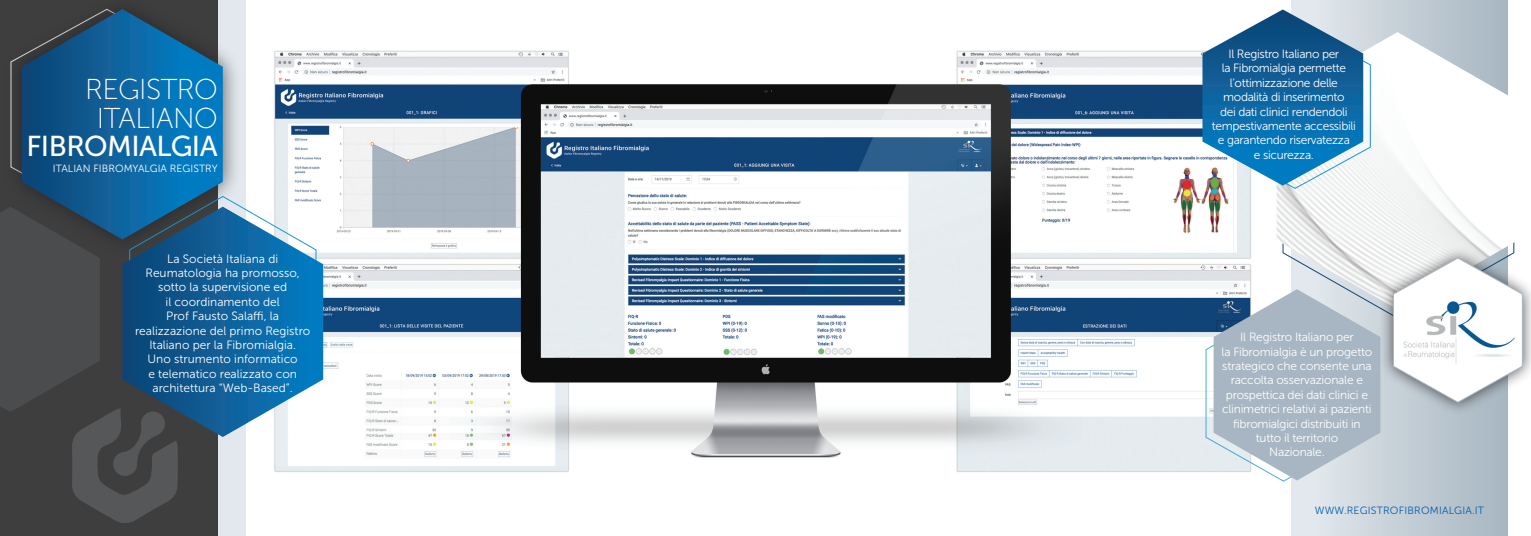
<style>
.page{position:relative;width:1531px;height:536px;background:#fff}
.page>*{position:absolute;margin:0;border:0;box-sizing:border-box;transform-origin:0 0}
.t1{font:28.65px/28.5px "Museo Sans 100";letter-spacing:-.02em;color:#fff;text-align:center}
.t2{font:28.65px "Museo Sans 500";letter-spacing:-.02em;color:#fff}
.t3{font:12px/14.4px "Museo Sans 300";letter-spacing:-.02em;color:#fff;text-align:center}
.t4{font:12px/14.4px "Museo Sans 300";color:#fff;text-align:center}
.t5{font:10.5px "Museo Sans 300";letter-spacing:.02em;color:#015dad}
.t6{font:10.5px "Museo Sans 300";color:#fff}
</style>
<div class="page">
<img style="left:274px;top:50px;width:977px;height:422px">
<div style="left:1291px;top:0;width:216px;height:536px;background:linear-gradient(to right,#e7ecf0,#a7b6c1)"></div>
<div style="left:63px;top:0;width:183px;height:536px;background:#e2e8ed"></div>
<div style="left:0;top:0;width:217px;height:536px;background:#3e3e3f"></div>
<img style="left:1276px;top:32px;width:239px;height:257px">
<div style="left:1378px;top:245px;width:153px;height:170px;background:#231f20;opacity:.75"></div>
<svg style="left:1392px;top:257px;width:131px;height:146px"></svg>
<img style="left:1399px;top:298px;width:117px;height:68px">
<svg style="left:274px;top:196px;width:43px;height:11px"></svg>
<div style="left:3px;top:0;width:239px;height:257px;background:#231f20;opacity:.75"></div>
<svg style="left:22px;top:9px;width:201px;height:198px"></svg>
<svg style="left:1202px;top:9px;width:169px;height:180px"></svg>
<svg style="left:1205px;top:289px;width:175px;height:193px;background:#afbec9"></svg>
<svg style="left:178px;top:207px;width:145px;height:230px"></svg>
<svg style="left:0;top:207px;width:178px;height:316px"></svg>
<h1 class="t1" style="left:85px;top:76px;width:134px">REGISTRO<br>ITALIANO</h1>
<h1 class="t2" style="left:27px;top:131px;width:193px">FIBROMIALGIA</h1>
<p class="t6" style="left:53px;top:162px;width:6px">ITALIA</p>
<p class="t6" style="left:83px;top:162px;width:18px">N FIBROM</p>
<p class="t6" style="left:133px;top:162px;width:13px">YALGIA</p>
<p class="t6" style="left:170px;top:162px;width:7px">REGISTR</p>
<p class="t6" style="left:212px;top:162px;width:7px">Y</p>
<p class="t4" style="left:135px;top:251px;width:177px">La Società Italiana di<br>Reumatologia ha promosso, sotto la supervisione ed<br>il coordinamento del<br>Prof Fausto Salaffi, la realizzazione del primo Registro<br>Italiano per la Fibromialgia.<br>Uno strumento informatico<br>e telematico realizzato con architettura “Web-Based”.</p>
<p class="t3" style="left:1212px;top:47px;width:145px">I l Registro Italiano per<br>la Fibromialgia permette l’ottimizzazione delle modalità di inserimento<br>dei dati clinici rendendoli tempestivamente accessibili e garantendo riservatezza<br>e sicurezza.</p>
<p class="t3" style="left:1221px;top:330px;width:152px">I l Registro Italiano per<br>la Fibromialgia è un progetto strategico che consente una raccolta osservazionale e prospettica dei dati clinici e clinimetrici relativi ai pazienti fibromialgici distribuiti in tutto il territorio<br>Nazionale.</p>
<p class="t5" style="left:1314px;top:505px;width:171px">www.registrofibromialgia.it</p>
</div>
